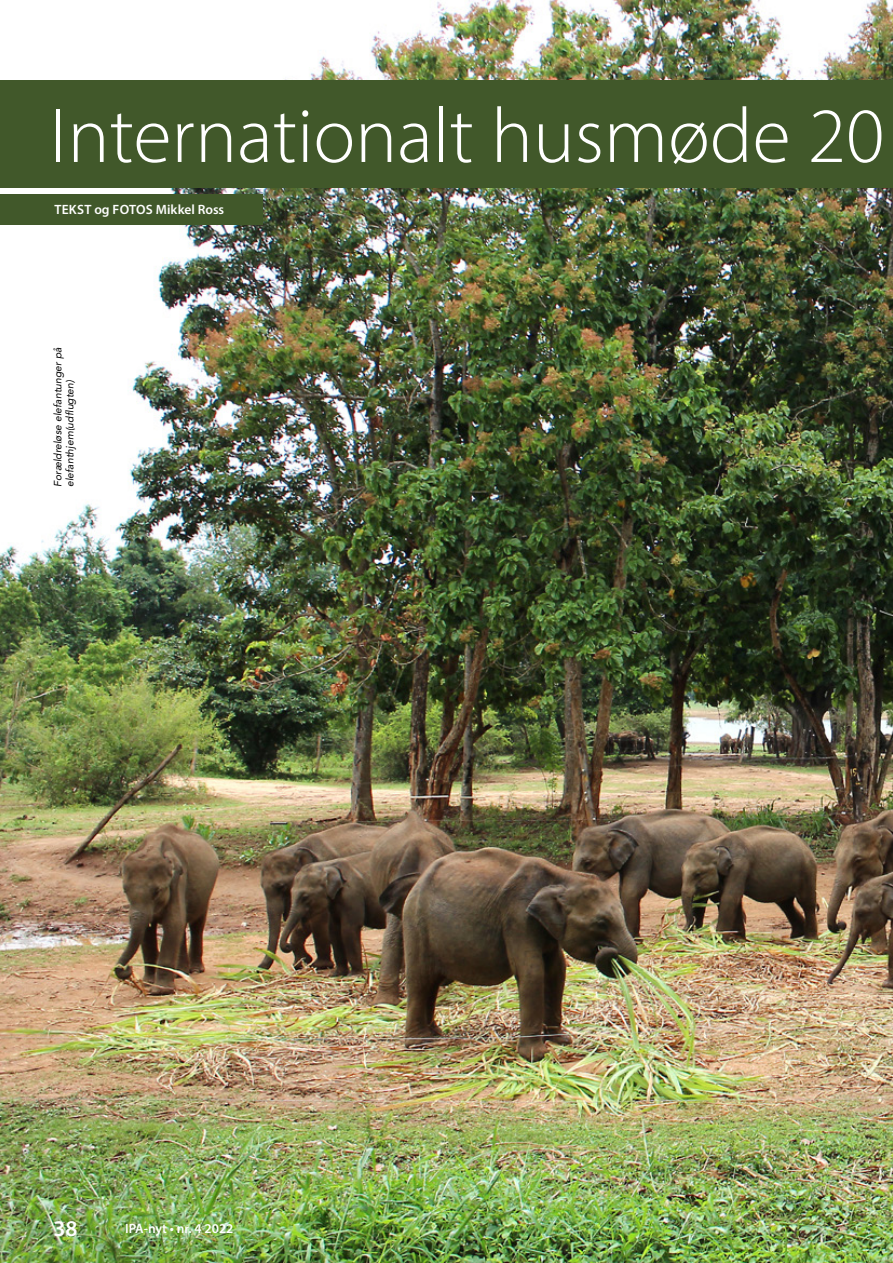
<style>
.page{position:relative;width:893px;height:1263px;background:#fff}
.page>*{position:absolute;margin:0;border:0;box-sizing:border-box;transform-origin:0 0}
.Overskrift{font:300 78.45px "Myriad Pro";color:#fff}
.t1{font:600 22.5px "Myriad Pro";color:#fff}
.Forfatter_Byline{font:600 13.5px "Myriad Pro";color:#fff}
.Billedtxt{font:italic 10.5px/12px "Avenir LT Std";letter-spacing:-.005em;color:#000}
</style>
<div class="page">
<img style="left:0;top:0;width:893px;height:1263px">
<div style="left:0;top:81px;width:893px;height:107px;background:#41582a"></div>
<div style="left:0;top:195px;width:262px;height:30px;background:#41582a"></div>
<p class="Overskrift" style="left:50px;top:89px;width:836px">Internationalt husmøde 20</p>
<p class="Forfatter_Byline" style="left:54px;top:201px;width:171px">TEKST og FOTOS Mikkel Ross</p>
<p class="Billedtxt" style="left:52px;top:487px;width:141px;rotate:-90deg">Forældreløse elefantunger på elefanthjem(udflugten)</p>
<p class="t1" style="left:54px;top:1214px;width:26px">38</p>
<p class="Forfatter_Byline" style="left:125px;top:1220px;width:110px">IPA-nyt • nr. 4 2022</p>
</div>
